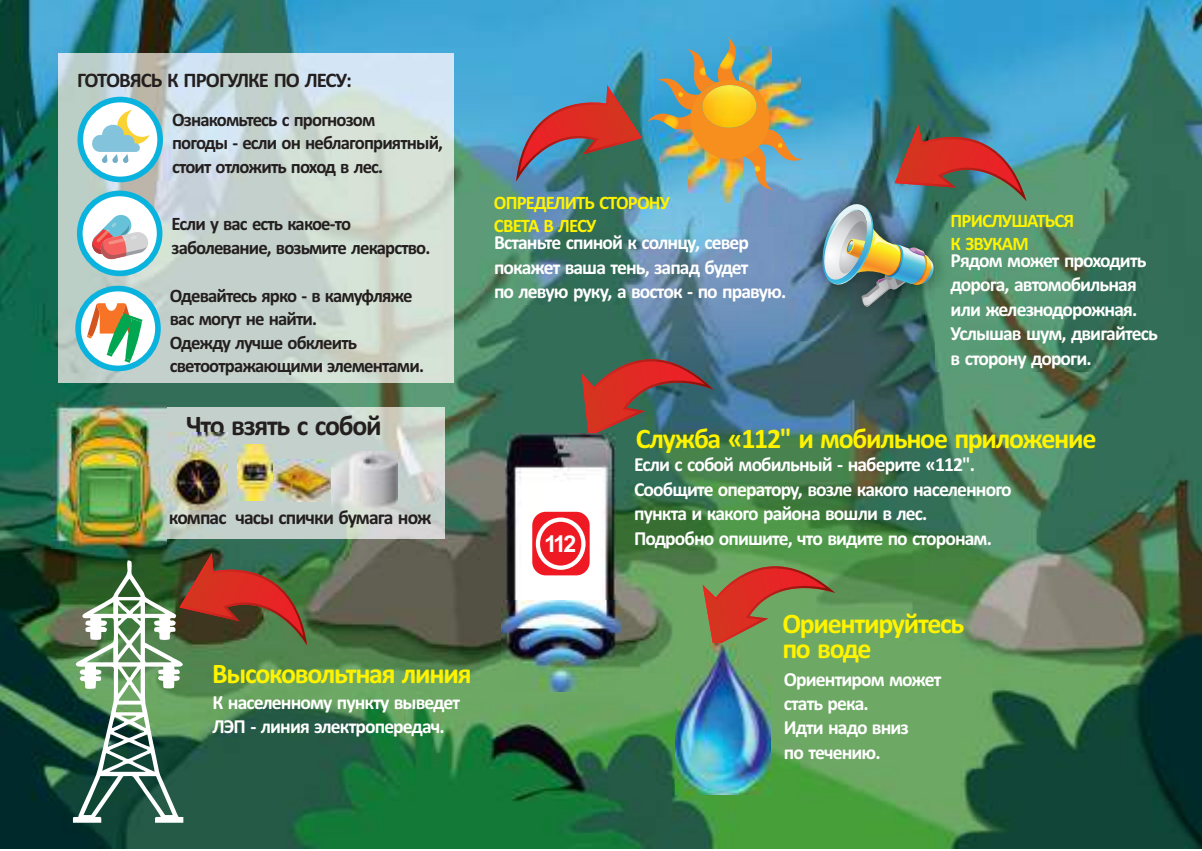
<style>
.page{position:relative;width:1202px;height:851px;background:#fff}
.page>*{position:absolute;margin:0;border:0;box-sizing:border-box;transform-origin:0 0}
.t1{font:700 28.4px/25.6px "Calibri";letter-spacing:-.045em;color:#fff300}
.t2{font:700 28.4px "Calibri";letter-spacing:-.045em;color:#241f1f}
.t3{font:700 23.2px "Arial";color:#fff}
.t4{font:700 20.8px "Calibri";letter-spacing:-.045em;color:#241f1f}
.t5{font:700 20px/24.4px "Calibri";letter-spacing:-.045em;color:#fff}
.t6{font:700 20px "Calibri";letter-spacing:-.045em;color:#241f1f}
.t7{font:700 19px/23.4px "Calibri";letter-spacing:-.045em;color:#241f1f}
.t8{font:700 19px/23.4px "Calibri";letter-spacing:-.045em;color:#fff300}
</style>
<div class="page">
<img style="left:0;top:0;width:1202px;height:848px">
<img style="left:59px;top:53px;width:395px;height:329px">
<img style="left:689px;top:190px;width:31px;height:3px">
<img style="left:721px;top:190px;width:22px;height:13px">
<img style="left:803px;top:107px;width:10px;height:22px">
<svg style="left:77px;top:97px;width:86px;height:85px"></svg>
<svg style="left:77px;top:190px;width:85px;height:86px"></svg>
<svg style="left:91px;top:214px;width:58px;height:46px"></svg>
<svg style="left:75px;top:286px;width:86px;height:85px"></svg>
<svg style="left:87px;top:303px;width:56px;height:60px"></svg>
<img style="left:516px;top:37px;width:287px;height:153px">
<svg style="left:88px;top:110px;width:62px;height:53px"></svg>
<img style="left:485px;top:227px;width:288px;height:77px">
<img style="left:789px;top:170px;width:147px;height:170px">
<img style="left:819px;top:111px;width:207px;height:197px">
<img style="left:936px;top:239px;width:223px;height:132px">
<svg style="left:582px;top:323px;width:131px;height:113px;background:#655856"></svg>
<svg style="left:703px;top:530px;width:132px;height:117px;background:#827f4a"></svg>
<img style="left:675px;top:643px;width:95px;height:151px">
<img style="left:445px;top:422px;width:17px;height:85px">
<img style="left:506px;top:433px;width:110px;height:167px">
<img style="left:502px;top:600px;width:118px;height:91px">
<div style="left:532px;top:511px;width:58px;height:64px;background:#ef1923;border-radius:13px"></div>
<svg style="left:536px;top:517px;width:50px;height:52px"></svg>
<img style="left:166px;top:408px;width:279px;height:131px">
<img style="left:52px;top:402px;width:114px;height:146px">
<img style="left:167px;top:432px;width:60px;height:77px">
<img style="left:237px;top:444px;width:35px;height:57px">
<img style="left:274px;top:459px;width:57px;height:42px">
<img style="left:331px;top:452px;width:67px;height:56px">
<svg style="left:73px;top:551px;width:234px;height:271px;background:#5a7657"></svg>
<p class="t4" style="left:77px;top:72px;width:276px">ГОТОВЯСЬ К ПРОГУЛКЕ ПО ЛЕСУ:</p>
<p class="t7" style="left:172px;top:109px;width:272px">Ознакомьтесь с прогнозом<br>погоды - если он неблагоприятный, стоит отложить поход в лес.</p>
<p class="t7" style="left:172px;top:214px;width:260px">Если у вас есть какое-то заболевание, возьмите лекарство.</p>
<p class="t7" style="left:170px;top:285px;width:256px">Одевайтесь ярко - в камуфляже вас могут не найти.<br>Одежду лучше обклеить светоотражающими элементами.</p>
<h1 class="t2" style="left:186px;top:414px;width:197px">Что взять с собой</h1>
<p class="t6" style="left:169px;top:509px;width:264px">компас часы спички бумага нож</p>
<h1 class="t1" style="left:212px;top:663px;width:261px">Высоковольтная линия</h1>
<p class="t5" style="left:212px;top:691px;width:249px">К населенному пункту выведет<br>ЛЭП - линия электропередач.</p>
<p class="t8" style="left:494px;top:192px;width:178px">ОПРЕДЕЛИТЬ СТОРОНУ<br>СВЕТА В ЛЕСУ</p>
<p class="t5" style="left:494px;top:232px;width:294px">Встаньте спиной к солнцу, север покажет ваша тень, запад будет<br>по левую руку, а восток - по правую.</p>
<p class="t8" style="left:951px;top:210px;width:125px">ПРИСЛУШАТЬСЯ<br>К ЗВУКАМ</p>
<p class="t5" style="left:951px;top:250px;width:209px">Рядом может проходить дорога, автомобильная или железнодорожная.<br>Услышав шум, двигайтесь в сторону дороги.</p>
<p class="t3" style="left:544px;top:535px;width:34px">112</p>
<h1 class="t1" style="left:636px;top:428px;width:462px">Служба «112" и мобильное приложение</h1>
<p class="t5" style="left:634px;top:454px;width:379px">Если с собой мобильный - наберите «112".<br>Сообщите оператору, возле какого населенного пункта и какого района вошли в лес.<br>Подробно опишите, что видите по сторонам.</p>
<h1 class="t1" style="left:782px;top:612px;width:184px">Ориентируйтесь по воде</h1>
<p class="t5" style="left:784px;top:668px;width:159px">Ориентиром может стать река.<br>Идти надо вниз<br>по течению.</p>
</div>
